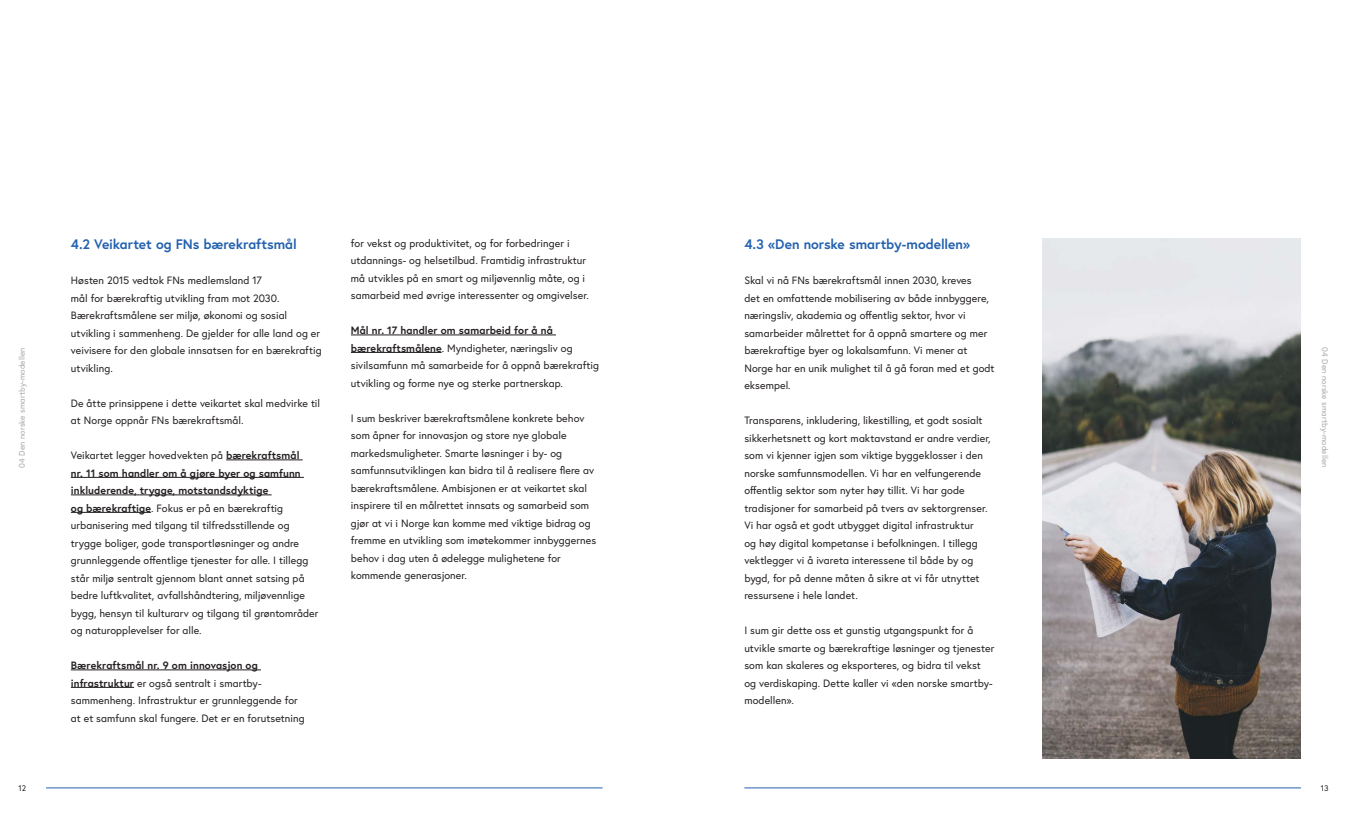
<style>
.page{position:relative;width:1347px;height:815px;background:#fff}
.page>*{position:absolute;margin:0;border:0;box-sizing:border-box;transform-origin:0 0}
.t1{font:700 13.75px "Europa";letter-spacing:-.005em;color:#2362af}
.t2{font:10.62px/17.5px "Europa";letter-spacing:.005em;color:#231f20}
.t3{font:8.12px "Europa";letter-spacing:.02em;color:#a8a9ad}
.t4{font:8.12px "Europa";color:#231f20}
.s1{font-weight:700}
</style>
<div class="page">
<hr style="left:46px;top:788px;width:556px;height:1px;background:#2362af">
<hr style="left:226px;top:460px;width:77px;height:1px;background:#231f20">
<hr style="left:71px;top:477px;width:233px;height:1px;background:#231f20">
<hr style="left:71px;top:495px;width:201px;height:1px;background:#231f20">
<hr style="left:71px;top:512px;width:80px;height:1px;background:#231f20">
<hr style="left:71px;top:670px;width:190px;height:1px;background:#231f20">
<hr style="left:71px;top:687px;width:63px;height:1px;background:#231f20">
<hr style="left:351px;top:335px;width:205px;height:1px;background:#231f20">
<hr style="left:351px;top:352px;width:91px;height:1px;background:#231f20">
<hr style="left:744px;top:788px;width:556px;height:1px;background:#2362af">
<img style="left:1042px;top:238px;width:258px;height:520px">
<p class="t3" style="left:17px;top:468px;width:122px;rotate:-90deg">04 Den norske smartby-modellen</p>
<p class="t1" style="left:71px;top:235px;width:227px">4.2 Veikartet og FNs bærekraftsmål</p>
<p class="t2" style="left:71px;top:271px;width:252px">Høsten 2015 vedtok FNs medlemsland 17<br>mål for bærekraftig utvikling fram mot 2030.<br>Bærekraftsmålene ser miljø, økonomi og sosial utvikling i sammenheng. De gjelder for alle land og er veivisere for den globale innsatsen for en bærekraftig utvikling.</p>
<p class="t2" style="left:71px;top:394px;width:251px">De åtte prinsippene i dette veikartet skal medvirke til at Norge oppnår FNs bærekraftsmål.</p>
<p class="t2" style="left:71px;top:446px;width:249px">Veikartet legger hovedvekten på <span class="s1">bærekraftsmål<br>nr. 11 som handler om å gjøre byer og samfunn inkluderende, trygge, motstandsdyktige<br>og bærekraftige</span>. Fokus er på en bærekraftig urbanisering med tilgang til tilfredsstillende og trygge boliger, gode transportløsninger og andre grunnleggende offentlige tjenester for alle. I tillegg står miljø sentralt gjennom blant annet satsing på bedre luftkvalitet, avfallshåndtering, miljøvennlige bygg, hensyn til kulturarv og tilgang til grøntområder og naturopplevelser for alle.</p>
<p class="t2" style="left:71px;top:656px;width:235px"><span class="s1">Bærekraftsmål nr. 9 om innovasjon og infrastruktur</span> er også sentralt i smartby&shy;sammenheng. Infrastruktur er grunnleggende for at et samfunn skal fungere. Det er en forutsetning</p>
<p class="t2" style="left:351px;top:234px;width:239px">for vekst og produktivitet, og for forbedringer i utdannings- og helsetilbud. Framtidig infrastruktur må utvikles på en smart og miljøvennlig måte, og i samarbeid med øvrige interessenter og omgivelser.</p>
<p class="t2" style="left:351px;top:321px;width:249px"><span class="s1">Mål nr. 17 handler om samarbeid for å nå bærekraftsmålene</span>. Myndigheter, næringsliv og sivilsamfunn må samarbeide for å oppnå bærekraftig utvikling og forme nye og sterke partnerskap.</p>
<p class="t2" style="left:351px;top:409px;width:247px">I sum beskriver bærekraftsmålene konkrete behov som åpner for innovasjon og store nye globale markedsmuligheter. Smarte løsninger i by- og samfunnsutviklingen kan bidra til å realisere flere av bærekraftsmålene. Ambisjonen er at veikartet skal inspirere til en målrettet innsats og samarbeid som gjør at vi i Norge kan komme med viktige bidrag og fremme en utvikling som imøtekommer innbyggernes behov i dag uten å ødelegge mulighetene for kommende generasjoner.</p>
<p class="t1" style="left:744px;top:235px;width:227px">4.3 «Den norske smartby-modellen»</p>
<p class="t2" style="left:744px;top:271px;width:252px">Skal vi nå FNs bærekraftsmål innen 2030, kreves<br>det en omfattende mobilisering av både innbyggere, næringsliv, akademia og offentlig sektor, hvor vi samarbeider målrettet for å oppnå smartere og mer bærekraftige byer og lokalsamfunn. Vi mener at Norge har en unik mulighet til å gå foran med et godt eksempel.</p>
<p class="t2" style="left:744px;top:411px;width:248px">Transparens, inkludering, likestilling, et godt sosialt sikkerhetsnett og kort maktavstand er andre verdier, som vi kjenner igjen som viktige byggeklosser i den norske samfunnsmodellen. Vi har en velfungerende offentlig sektor som nyter høy tillit. Vi har gode tradisjoner for samarbeid på tvers av sektorgrenser.<br>Vi har også et godt utbygget digital infrastruktur<br>og høy digital kompetanse i befolkningen. I tillegg vektlegger vi å ivareta interessene til både by og bygd, for på denne måten å sikre at vi får utnyttet ressursene i hele landet.</p>
<p class="t2" style="left:744px;top:621px;width:251px">I sum gir dette oss et gunstig utgangspunkt for å utvikle smarte og bærekraftige løsninger og tjenester som kan skaleres og eksporteres, og bidra til vekst og verdiskaping. Dette kaller vi «den norske smartby&shy;modellen».</p>
<p class="t3" style="left:1330px;top:347px;width:122px;rotate:90deg">04 Den norske smartby-modellen</p>
<p class="t4" style="left:19px;top:783px;width:9px">12</p>
<p class="t4" style="left:1320px;top:783px;width:9px">13</p>
</div>
